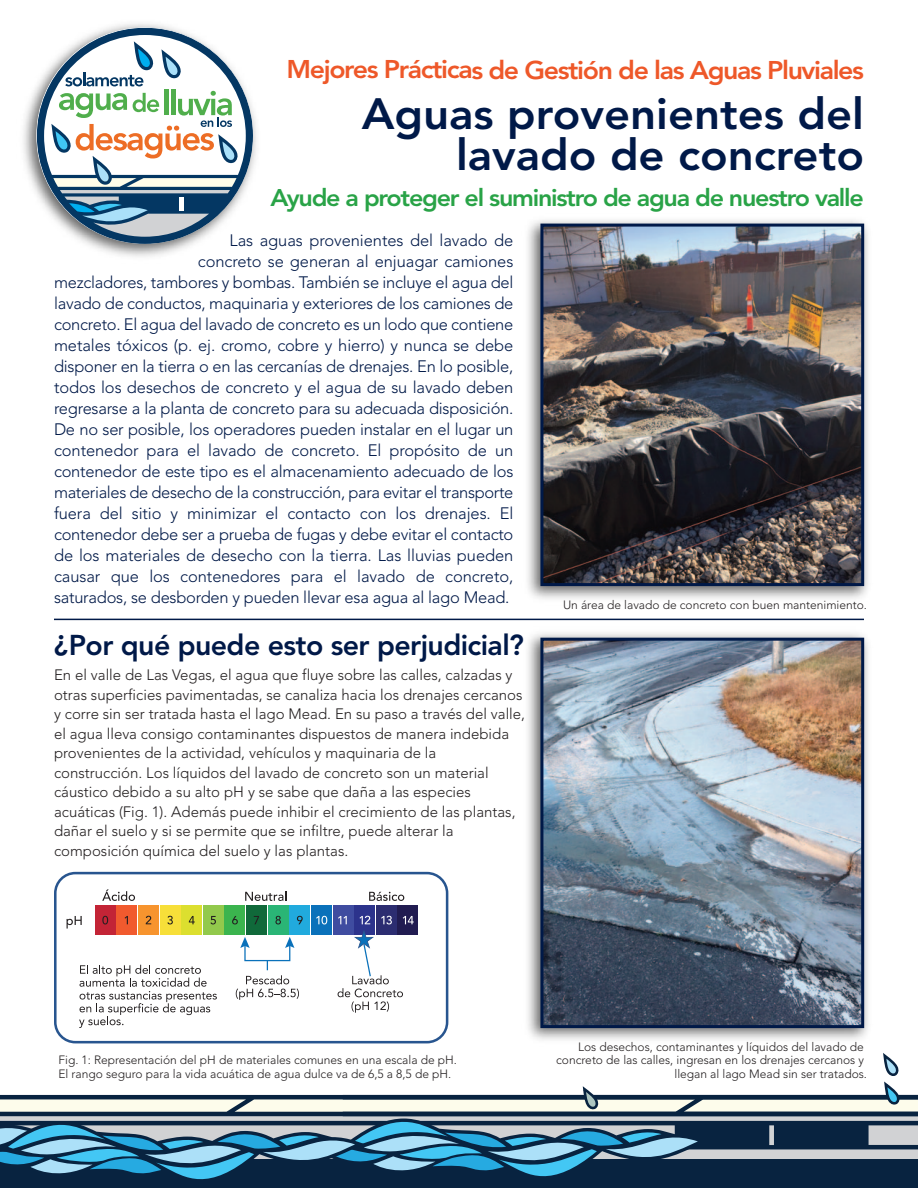
<style>
.page{position:relative;width:918px;height:1188px;background:#fff}
.page>*{position:absolute;margin:0;border:0;box-sizing:border-box;transform-origin:0 0}
.t1{font:800 43.5px/40.5px "Avenir";color:#001948;text-align:right;scale:1.04 1}
.t2{font:800 28.5px "Avenir";letter-spacing:-.02em;color:#001948}
.t3{font:800 25.5px "Avenir";letter-spacing:-.05em;color:#ee5829;scale:1.04 1}
.t4{font:800 24px "Avenir";letter-spacing:-.05em;color:#29a347;scale:1.04 1}
.t5{font:300 16.5px/21px "Avenir";letter-spacing:-.015em;color:#001948;text-align:right}
.t6{font:300 15px/19.5px "Avenir";color:#231f20}
.t7{font:300 12px/13.5px "Avenir";color:#231f20;text-align:right}
</style>
<div class="page">
<hr style="left:54px;top:619px;width:810px;height:1px;background:#001948">
<img style="left:527px;top:220px;width:341px;height:379px">
<img style="left:544px;top:228px;width:316px;height:354px">
<div style="left:540px;top:224px;width:324px;height:362px;border:3px solid #001948"></div>
<img style="left:527px;top:633px;width:341px;height:283px">
<img style="left:544px;top:642px;width:316px;height:274px">
<div style="left:540px;top:638px;width:324px;height:390px;border:3px solid #001948"></div>
<svg style="left:54px;top:872px;width:394px;height:44px"></svg>
<div style="left:95px;top:905px;width:20px;height:30px;background:#c32436"></div>
<div style="left:117px;top:905px;width:20px;height:30px;background:#f15a2e"></div>
<div style="left:138px;top:905px;width:21px;height:30px;background:#f7942e"></div>
<div style="left:160px;top:905px;width:20px;height:30px;background:#f7df39"></div>
<div style="left:182px;top:905px;width:20px;height:30px;background:#dcdf2f"></div>
<div style="left:203px;top:905px;width:20px;height:30px;background:#92c94c"></div>
<div style="left:225px;top:905px;width:20px;height:30px;background:#3bb44e"></div>
<div style="left:247px;top:905px;width:20px;height:30px;background:#10693a"></div>
<div style="left:268px;top:905px;width:20px;height:30px;background:#2ab576"></div>
<div style="left:290px;top:905px;width:20px;height:30px;background:#21aadd"></div>
<div style="left:311px;top:905px;width:20px;height:30px;background:#0a71ba"></div>
<div style="left:333px;top:905px;width:20px;height:30px;background:#3f4ca0"></div>
<div style="left:355px;top:905px;width:20px;height:30px;background:#2c338c"></div>
<div style="left:376px;top:905px;width:20px;height:30px;background:#2c2d71"></div>
<div style="left:398px;top:905px;width:20px;height:30px;background:#211c51"></div>
<svg style="left:102px;top:889px;width:33px;height:12px"></svg>
<svg style="left:245px;top:891px;width:41px;height:10px"></svg>
<svg style="left:369px;top:892px;width:35px;height:9px"></svg>
<svg style="left:0;top:916px;width:918px;height:272px"></svg>
<img style="left:23px;top:23px;width:234px;height:234px">
<svg style="left:36px;top:27px;width:217px;height:217px"></svg>
<svg style="left:44px;top:35px;width:202px;height:202px"></svg>
<p class="t3" style="left:286px;top:59px;width:557px">Mejores Prácticas de Gestión de las Aguas Pluviales</p>
<p class="t1" style="left:362px;top:98px;width:485px">Aguas provenientes del lavado de concreto</p>
<p class="t4" style="left:271px;top:188px;width:572px">Ayude a proteger el suministro de agua de nuestro valle</p>
<p class="t5" style="left:54px;top:231px;width:461px">Las aguas provenientes del lavado de<br>concreto se generan al enjuagar camiones<br>mezcladores, tambores y bombas. También se incluye el agua del lavado de conductos, maquinaria y exteriores de los camiones de concreto. El agua del lavado de concreto es un lodo que contiene metales tóxicos (p. ej. cromo, cobre y hierro) y nunca se debe disponer en la tierra o en las cercanías de drenajes. En lo posible, todos los desechos de concreto y el agua de su lavado deben regresarse a la planta de concreto para su adecuada disposición.<br>De no ser posible, los operadores pueden instalar en el lugar un contenedor para el lavado de concreto. El propósito de un contenedor de este tipo es el almacenamiento adecuado de los materiales de desecho de la construcción, para evitar el transporte fuera del sitio y minimizar el contacto con los drenajes. El contenedor debe ser a prueba de fugas y debe evitar el contacto de los materiales de desecho con la tierra. Las lluvias pueden causar que los contenedores para el lavado de concreto, saturados, se desborden y pueden llevar esa agua al lago Mead.</p>
<p class="t2" style="left:54px;top:633px;width:471px">¿Por qué puede esto ser perjudicial?</p>
<p class="t6" style="left:54px;top:667px;width:473px">En el valle de Las Vegas, el agua que fluye sobre las calles, calzadas y otras superficies pavimentadas, se canaliza hacia los drenajes cercanos y corre sin ser tratada hasta el lago Mead. En su paso a través del valle, el agua lleva consigo contaminantes dispuestos de manera indebida provenientes de la actividad, vehículos y maquinaria de la construcción. Los líquidos del lavado de concreto son un material cáustico debido a su alto pH y se sabe que daña a las especies acuáticas (Fig. 1). Además puede inhibir el crecimiento de las plantas, dañar el suelo y si se permite que se infiltre, puede alterar la composición química del suelo y las plantas.</p>
<p class="t7" style="left:563px;top:599px;width:305px">Un área de lavado de concreto con buen mantenimiento.</p>
<p class="t7" style="left:58px;top:1054px;width:400px;text-align:left">Fig. 1: Representación del pH de materiales comunes en una escala de pH.<br>El rango seguro para la vida acuática de agua dulce va de 6,5 a 8,5 de pH.</p>
<p class="t7" style="left:556px;top:1041px;width:312px">Los desechos, contaminantes y líquidos del lavado de concreto de las calles, ingresan en los drenajes cercanos y llegan al lago Mead sin ser tratados.</p>
</div>
